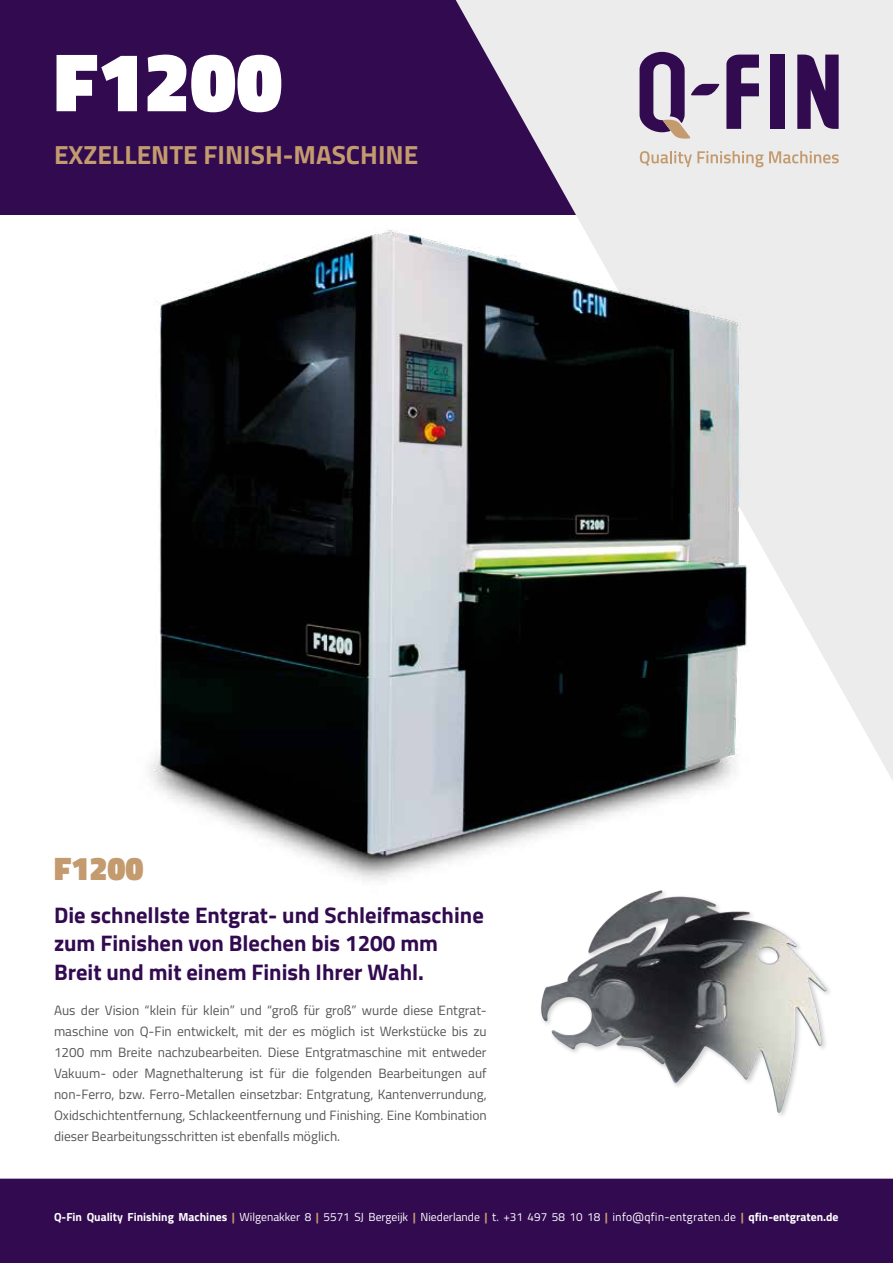
<style>
.page{position:relative;width:893px;height:1263px;background:#fff}
.page>*{position:absolute;margin:0;border:0;box-sizing:border-box;transform-origin:0 0}
.t1{font:900 84px "Titillium Web";color:#fff}
.t2{font:900 33px "Titillium Web";color:#c39b6e}
.t3{font:700 26.25px "Titillium Web";color:#c39b6e}
.t4{font:700 22.5px/28.7px "Titillium Web";color:#320a50}
.t5{font:13.5px/21px "Titillium Web";color:#565655;text-align:justify}
.t6{font:11.7px "Titillium Web";color:#fff}
.s1{font-weight:700}
.s2{font-weight:700;color:#c39b6e}
.s3{font-family:"Titillium Text 22 L"}
</style>
<div class="page">
<div style="left:0;top:0;width:893px;height:215px;background:#320a50"></div>
<svg style="left:456px;top:0;width:437px;height:781px;background:#dad6dd"></svg>
<div style="left:770px;top:55px;width:15px;height:74px;background:#320a50"></div>
<svg style="left:797px;top:55px;width:42px;height:74px"></svg>
<svg style="left:726px;top:55px;width:33px;height:74px"></svg>
<svg style="left:640px;top:52px;width:79px;height:87px"></svg>
<svg style="left:640px;top:151px;width:123px;height:16px;background:#dfd4c6"></svg>
<svg style="left:769px;top:151px;width:70px;height:12px"></svg>
<img style="left:150px;top:196px;width:671px;height:684px">
<div style="left:0;top:1179px;width:893px;height:84px;background:#320a50"></div>
<img style="left:541px;top:890px;width:286px;height:223px">
<h1 class="t1" style="left:54px;top:20px;width:230px">F1200</h1>
<h3 class="t3" style="left:54px;top:134px;width:366px">EXZELLENTE FINISH-MASCHINE</h3>
<h2 class="t2" style="left:54px;top:844px;width:91px">F1200</h2>
<h3 class="t4" style="left:54px;top:899px;width:431px">Die schnellste Entgrat- und Schleifmaschine zum Finishen von Blechen bis 1200 mm<br>Breit und mit einem Finish Ihrer Wahl.</h3>
<p class="t5" style="left:54px;top:999px;width:434px">Aus der Vision “klein für klein” und “groß für groß” wurde diese Entgrat&shy;maschine von Q-Fin entwickelt, mit der es möglich ist Werkstücke bis zu 1200 mm Breite nachzubearbeiten. Diese Entgratmaschine mit entweder Vakuum- oder Magnethalterung ist für die folgenden Bearbeitungen auf non-Ferro, bzw. Ferro-Metallen einsetzbar: Entgratung, Kantenverrundung, Oxidschichtentfernung, Schlackeentfernung und Finishing. Eine Kombination dieser Bearbeitungsschritten ist ebenfalls möglich.</p>
<p class="t6" style="left:54px;top:1208px;width:786px"><span class="s1">Q-Fin Quality Finishing Machines</span> <span class="s2">|</span> Wilgenakker 8 <span class="s2">|</span> 5571 SJ Bergeijk <span class="s2">|</span> Niederlande <span class="s2">|</span> t. +31 497 58 10 18 <span class="s2">|</span> <span class="s3">info@qfin-entgraten.de</span> <span class="s2">|</span> <span class="s1">qfin-entgraten.de</span></p>
</div>
